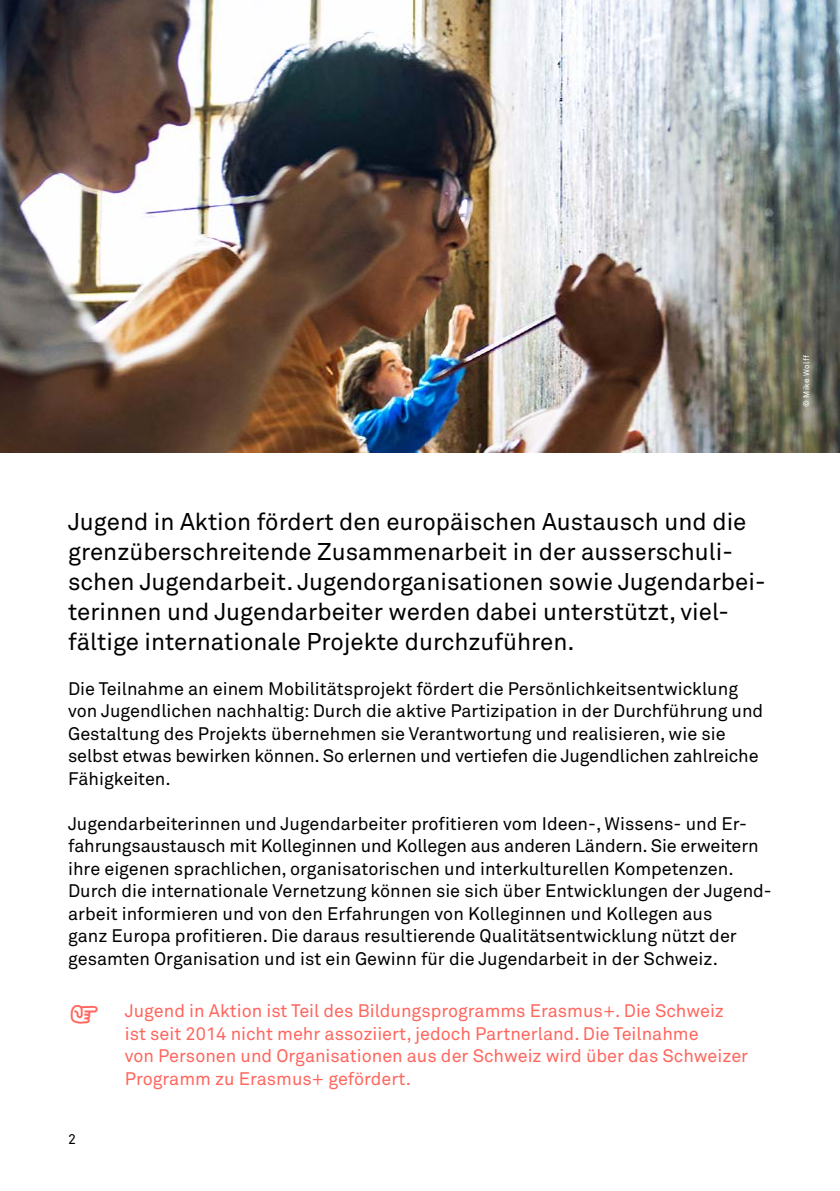
<style>
.page{position:relative;width:840px;height:1191px;background:#fff}
.page>*{position:absolute;margin:0;border:0;box-sizing:border-box;transform-origin:0 0}
._12___Zitat{font:24px/30px "Akkurat Pro";color:#000}
._9___Lauftext{font:18px/22.4px "Akkurat Pro";color:#000}
._9___Lauftext-2{font:18px/22.4px "Akkurat Pro";color:#ff665e}
.t1{font:14px "Akkurat Pro";color:#000}
._7___Fusszeile{font:8px "Akkurat Pro";letter-spacing:.05em;color:#fff}
</style>
<div class="page">
<img style="left:0;top:0;width:839px;height:452px">
<hr style="left:839px;top:738px;width:1px;height:453px;background:#f2f2f2">
<p class="_7___Fusszeile" style="left:801px;top:407px;width:54px;rotate:-90deg">© Mike Wolff</p>
<p class="_12___Zitat" style="left:68px;top:506px;width:698px">Jugend in Aktion fördert den europäischen Austausch und die grenzüberschreitende Zusammenarbeit in der ausserschuli&shy;schen Jugendarbeit. Jugendorganisationen sowie Jugendarbei&shy;terinnen und Jugendarbeiter werden dabei unterstützt, viel-</p>
<p class="_12___Zitat" style="left:68px;top:626px;width:507px">fältige internationale Projekte durchzuführen.</p>
<p class="_9___Lauftext" style="left:68px;top:677px;width:696px">Die Teilnahme an einem Mobilitätsprojekt fördert die Persönlichkeitsentwicklung von Jugendlichen nachhaltig: Durch die aktive Partizipation in der Durchführung und</p>
<p class="_9___Lauftext" style="left:68px;top:722px;width:691px">Gestaltung des Projekts übernehmen sie Verantwortung und realisieren, wie sie selbst etwas bewirken können. So erlernen und vertiefen die Jugendlichen zahlreiche<br>Fähigkeiten.</p>
<p class="_9___Lauftext" style="left:68px;top:812px;width:691px">Jugendarbeiterinnen und Jugendarbeiter profitieren vom Ideen-, Wissens- und Er&shy;fahrungsaustausch mit Kolleginnen und Kollegen aus anderen Ländern. Sie erweitern</p>
<p class="_9___Lauftext" style="left:68px;top:857px;width:704px">ihre eigenen sprachlichen, organisatorischen und interkulturellen Kompetenzen.<br>Durch die internationale Vernetzung können sie sich über Entwicklungen der Jugend&shy;arbeit informieren und von den Erfahrungen von Kolleginnen und Kollegen aus</p>
<p class="_9___Lauftext" style="left:68px;top:924px;width:670px">ganz Europa profitieren. Die daraus resultierende Qualitätsentwicklung nützt der gesamten Organisation und ist ein Gewinn für die Jugendarbeit in der Schweiz.</p>
<p class="_9___Lauftext-2" style="left:125px;top:999px;width:624px">Jugend in Aktion ist Teil des Bildungsprogramms Erasmus+. Die Schweiz ist seit 2014 nicht mehr assoziiert, jedoch Partnerland. Die Teilnahme<br>von Personen und Organisationen aus der Schweiz wird über das Schweizer Programm zu Erasmus+ gefördert.</p>
<p class="t1" style="left:68px;top:1131px;width:9px">2</p>
</div>
